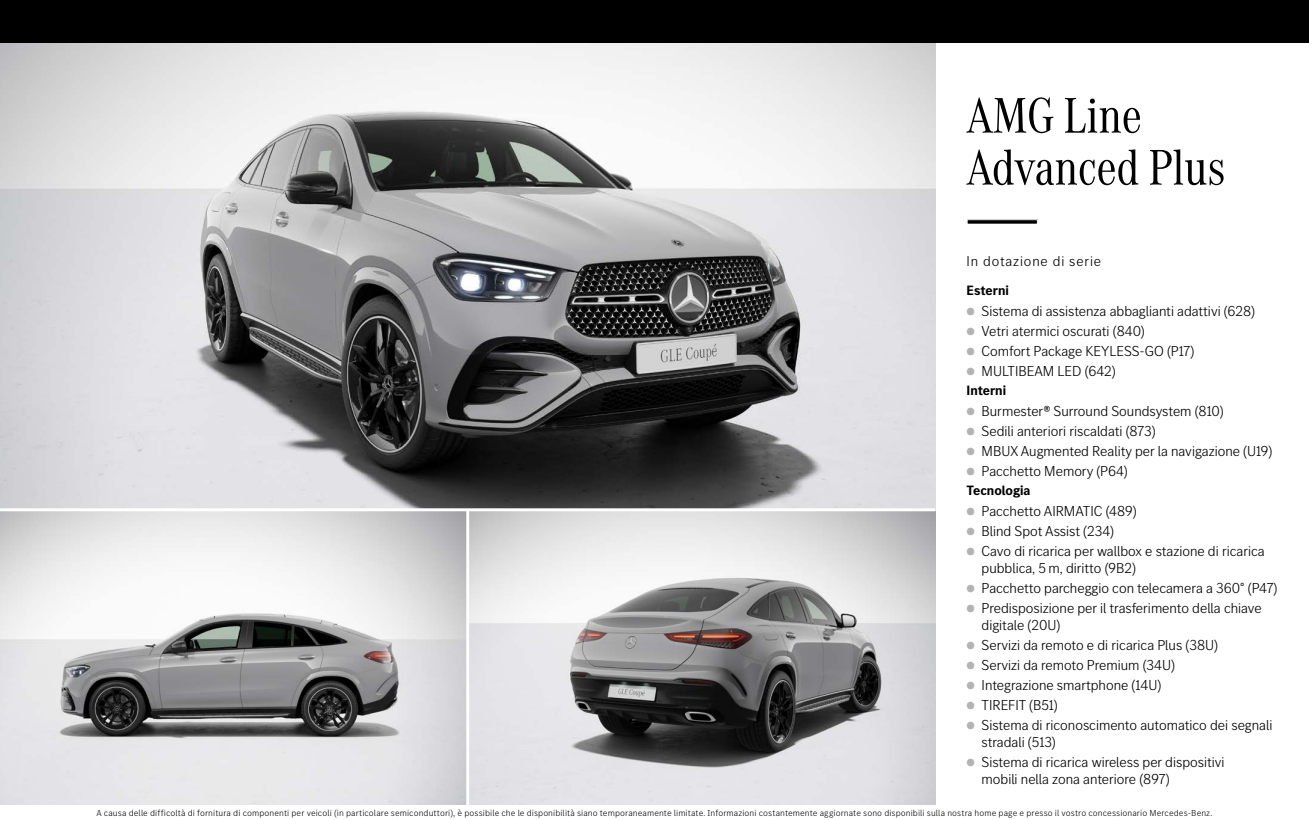
<style>
.page{position:relative;width:1309px;height:820px;background:#fff}
.page>*{position:absolute;margin:0;border:0;box-sizing:border-box;transform-origin:0 0}
.t1{font:52px/52px "MB Corpo A Title Cond";color:#000}
.t2{font:300 15px/17px "MB Corpo S Title";color:#000}
.t3{font:300 14.9px "MB Corpo S Title";letter-spacing:.06em;color:#000}
.t4{font:700 14px "MB Corpo S Title";color:#000}
.t5{font:300 9px "MB Corpo S Text";letter-spacing:.01em;color:#000}
.s1{font-family:"MB Corpo S Text";font-size:10.5px;color:#b3b3b3}
</style>
<div class="page">
<img style="left:0;top:43px;width:935px;height:762px">
<hr style="left:466px;top:509px;width:3px;height:311px;background:#fff">
<hr style="left:0;top:508px;width:935px;height:3px;background:#fff">
<div style="left:0;top:0;width:1309px;height:43px;background:#000"></div>
<hr style="left:967px;top:220px;width:70px;height:4px;background:#000">
<div style="left:967px;top:219px;width:71px;height:6px;border:1px solid #fff"></div>
<h1 class="t1" style="left:967px;top:86px;width:260px">AMG Line<br>Advanced Plus</h1>
<p class="t3" style="left:967px;top:251px;width:136px">In dotazione di serie</p>
<p class="t4" style="left:967px;top:281px;width:44px">Esterni</p>
<p class="t2" style="left:967px;top:302px;width:290px"><span class="s1">●</span> Sistema di assistenza abbaglianti adattivi (628)</p>
<p class="t2" style="left:967px;top:322px;width:180px"><span class="s1">●</span> Vetri atermici oscurati (840)</p>
<p class="t2" style="left:967px;top:342px;width:229px"><span class="s1">●</span> Comfort Package KEYLESS-GO (P17)</p>
<p class="t2" style="left:967px;top:362px;width:150px"><span class="s1">●</span> MULTIBEAM LED (642)</p>
<p class="t4" style="left:967px;top:381px;width:41px">Interni</p>
<p class="t2" style="left:967px;top:402px;width:258px"><span class="s1">●</span> Burmester® Surround Soundsystem (810)</p>
<p class="t2" style="left:967px;top:422px;width:191px"><span class="s1">●</span> Sedili anteriori riscaldati (873)</p>
<p class="t2" style="left:967px;top:442px;width:307px"><span class="s1">●</span> MBUX Augmented Reality per la navigazione (U19)</p>
<p class="t2" style="left:967px;top:462px;width:163px"><span class="s1">●</span> Pacchetto Memory (P64)</p>
<p class="t4" style="left:967px;top:481px;width:65px">Tecnologia</p>
<p class="t2" style="left:967px;top:502px;width:172px"><span class="s1">●</span> Pacchetto AIRMATIC (489)</p>
<p class="t2" style="left:967px;top:522px;width:149px"><span class="s1">●</span> Blind Spot Assist (234)</p>
<p class="t2" style="left:982px;top:542px;width:285px;text-indent:-15px"><span class="s1">●</span> Cavo di ricarica per wallbox e stazione di ricarica pubblica, 5 m, diritto (9B2)</p>
<p class="t2" style="left:967px;top:579px;width:312px"><span class="s1">●</span> Pacchetto parcheggio con telecamera a 360° (P47)</p>
<p class="t2" style="left:982px;top:599px;width:282px;text-indent:-15px"><span class="s1">●</span> Predisposizione per il trasferimento della chiave digitale (20U)</p>
<p class="t2" style="left:967px;top:636px;width:253px"><span class="s1">●</span> Servizi da remoto e di ricarica Plus (38U)</p>
<p class="t2" style="left:967px;top:656px;width:210px"><span class="s1">●</span> Servizi da remoto Premium (34U)</p>
<p class="t2" style="left:967px;top:676px;width:196px"><span class="s1">●</span> Integrazione smartphone (14U)</p>
<p class="t2" style="left:967px;top:696px;width:93px"><span class="s1">●</span> TIREFIT (B51)</p>
<p class="t2" style="left:982px;top:716px;width:292px;text-indent:-15px"><span class="s1">●</span> Sistema di riconoscimento automatico dei segnali stradali (513)</p>
<p class="t2" style="left:982px;top:753px;width:244px;text-indent:-15px"><span class="s1">●</span> Sistema di ricarica wireless per dispositivi mobili nella zona anteriore (897)</p>
<p class="t5" style="left:96px;top:807px;width:1117px">A causa delle difficoltà di fornitura di componenti per veicoli (in particolare semiconduttori), è possibile che le disponibilità siano temporaneamente limitate. Informazioni costantemente aggiornate sono disponibili sulla nostra home page e presso il vostro concessionario Mercedes-Benz.</p>
</div>
